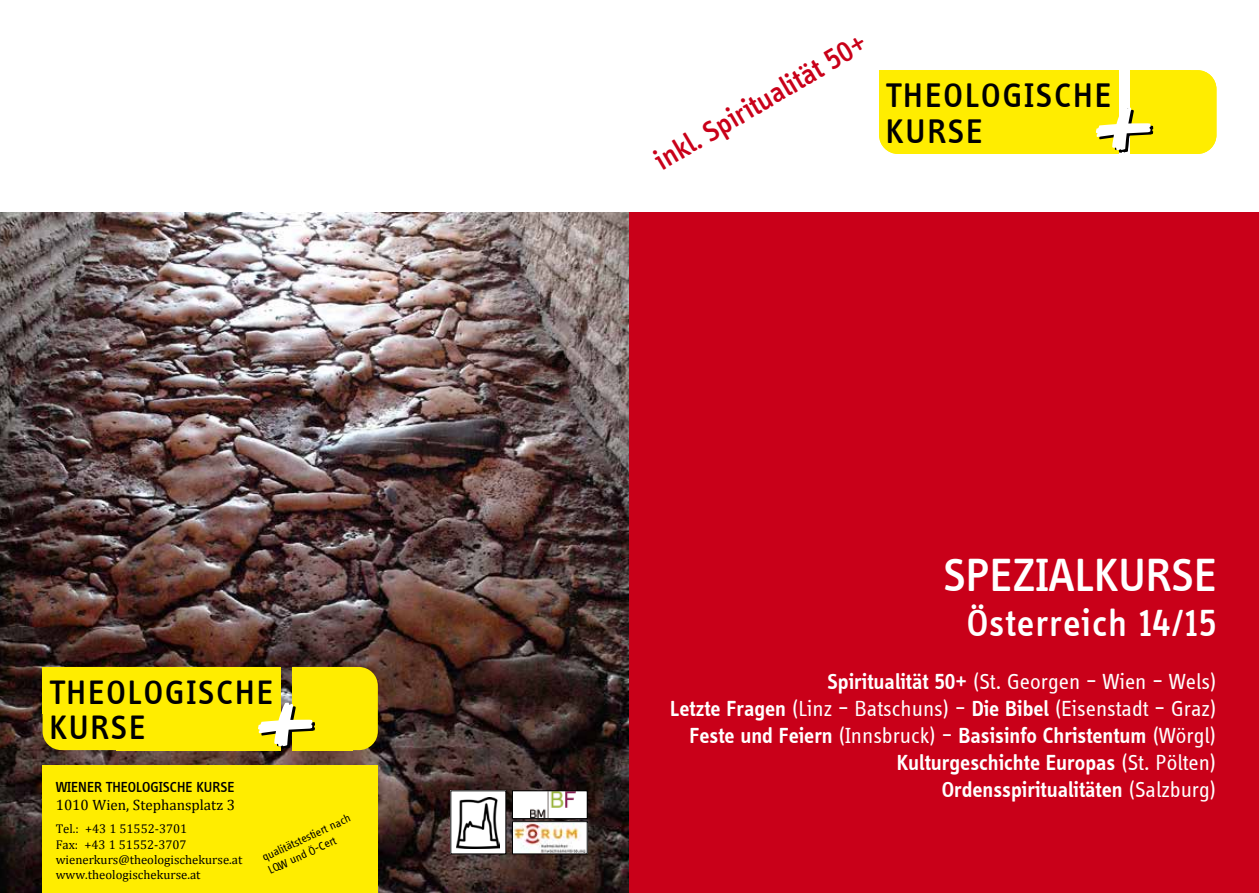
<style>
.page{position:relative;width:1259px;height:893px;background:#fff}
.page>*{position:absolute;margin:0;border:0;box-sizing:border-box;transform-origin:0 0}
.t1{font:500 48px "Info Disp";color:#fff}
.t2{font:500 39px "Info Disp";letter-spacing:.025em;color:#fff}
.t3{font:500 35.25px/35.1px "Info Disp";letter-spacing:.06em;color:#000}
.t4{font:500 34.95px/35px "Info Disp";letter-spacing:.06em;color:#000}
.t5{font:500 30px "Info Disp";color:#c90019}
.t6{font:600 22.5px/27px "Info Disp";color:#fff;text-align:right}
.t7{font:500 15px "Info Disp";color:#000}
.t8{font:15px "Cambria";color:#000}
.t9{font:12.75px/15.3px "Cambria";color:#000}
.t10{font:12px/14.4px "Info Disp";color:#000}
.s1{font-weight:400}
</style>
<div class="page">
<img style="left:0;top:213px;width:629px;height:680px">
<div style="left:43px;top:667px;width:236px;height:83px;background:#ffed00;border-radius:19px"></div>
<div style="left:292px;top:667px;width:86px;height:83px;background:#ffed00;border-radius:19px"></div>
<div style="left:292px;top:667px;width:61px;height:83px;background:#ffed00"></div>
<svg style="left:258px;top:703px;width:57px;height:46px"></svg>
<div style="left:43px;top:766px;width:335px;height:127px;background:#ffed00"></div>
<div style="left:451px;top:791px;width:55px;height:63px;background:#fff"></div>
<img style="left:456px;top:797px;width:44px;height:52px">
<svg style="left:514px;top:823px;width:71px;height:1px"></svg>
<img style="left:514px;top:824px;width:71px;height:28px">
<div style="left:512px;top:821px;width:75px;height:33px;border:1px solid #000"></div>
<div style="left:512px;top:791px;width:75px;height:27px;background:#fff"></div>
<img style="left:530px;top:792px;width:45px;height:25px">
<div style="left:512px;top:790px;width:75px;height:29px;border:1px solid #000"></div>
<div style="left:629px;top:213px;width:630px;height:680px;background:#c90019"></div>
<div style="left:879px;top:70px;width:238px;height:84px;background:#ffed00;border-radius:19px"></div>
<div style="left:1130px;top:70px;width:86px;height:84px;background:#ffed00;border-radius:19px"></div>
<div style="left:1130px;top:70px;width:61px;height:84px;background:#ffed00"></div>
<svg style="left:1095px;top:106px;width:58px;height:47px"></svg>
<h3 class="t4" style="left:49px;top:675px;width:225px">THEOLOGISCHE<br>KURSE</h3>
<p class="t7" style="left:56px;top:779px;width:180px">WIENER THEOLOGISCHE KURSE</p>
<p class="t8" style="left:56px;top:796px;width:181px">1010 Wien, Stephansplatz 3</p>
<p class="t9" style="left:56px;top:821px;width:188px">Tel.: +43 1 51552-3701<br>Fax: +43 1 51552-3707 wienerkurs@theologischekurse.at www.theologischekurse.at</p>
<p class="t10" style="left:260px;top:851px;width:98px;rotate:-25deg">qualitätstestiert nach<br>LQW und Ö-Cert</p>
<h3 class="t5" style="left:648px;top:149px;width:243px;rotate:-31deg">inkl. Spiritualität 50+</h3>
<h3 class="t3" style="left:886px;top:78px;width:227px">THEOLOGISCHE<br>KURSE</h3>
<h1 class="t1" style="left:943px;top:549px;width:274px">SPEZIALKURSE</h1>
<h2 class="t2" style="left:966px;top:602px;width:251px">Österreich 14/15</h2>
<p class="t6" style="left:670px;top:668px;width:548px">Spiritualität 50+ <span class="s1">(St. Georgen – Wien – Wels)<br></span>Letzte Fragen <span class="s1">(Linz – Batschuns) –</span> Die Bibel <span class="s1">(Eisenstadt – Graz)<br></span>Feste und Feiern <span class="s1">(Innsbruck) –</span> Basisinfo Christentum <span class="s1">(Wörgl)<br></span>Kulturgeschichte Europas <span class="s1">(St. Pölten)<br></span>Ordensspiritualitäten <span class="s1">(Salzburg)</span></p>
</div>
